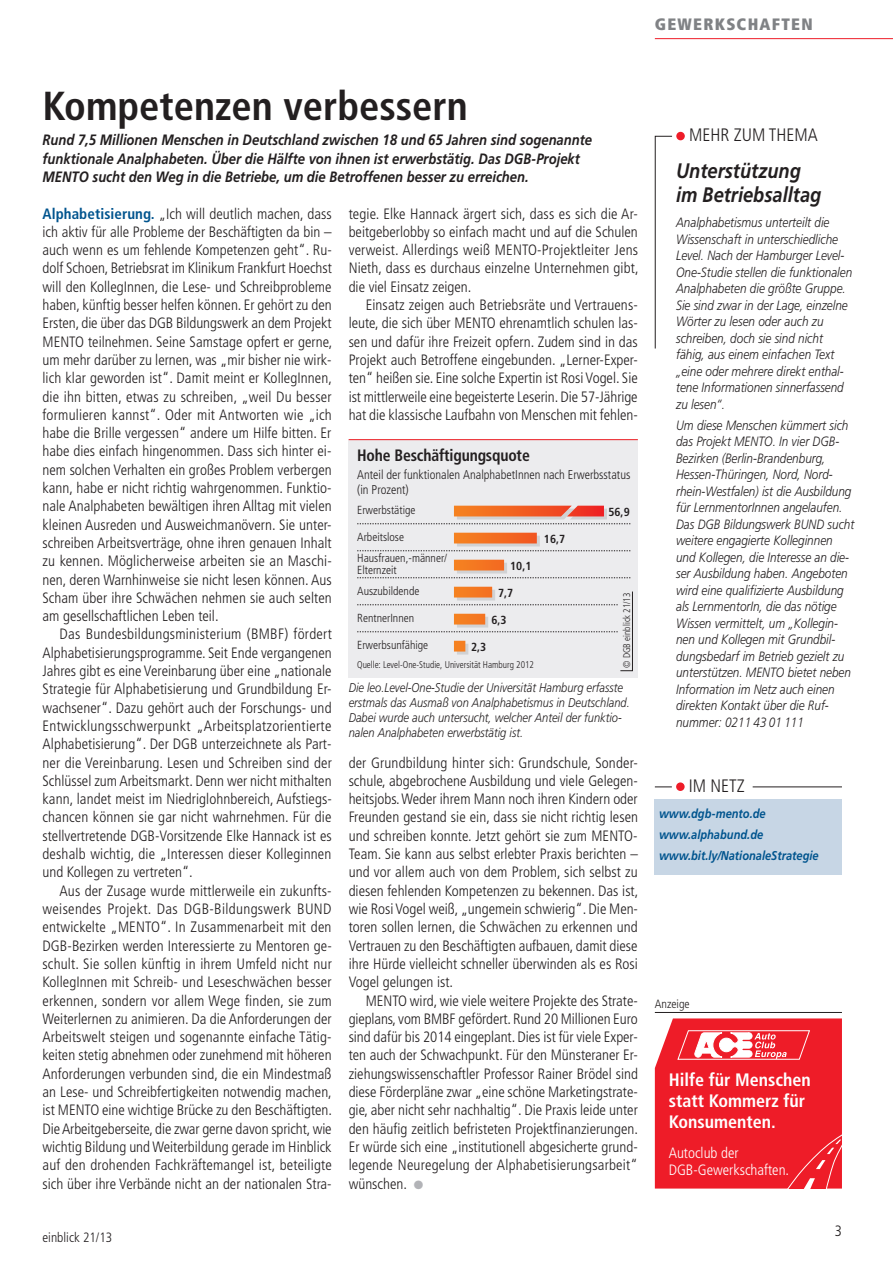
<style>
.page{position:relative;width:893px;height:1263px;background:#fff}
.page>*{position:absolute;margin:0;border:0;box-sizing:border-box;transform-origin:0 0}
.t1{font:700 condensed 40.5px "Frutiger";color:#231f20}
.t2{font:italic 700 21px/24px "Frutiger";color:#231f20;scale:.87 1}
.t3{font:700 condensed 18px/21px "Frutiger LT";color:#fff}
.t4{font:300 condensed 18px "Frutiger";color:#231f20}
.t5{font:700 condensed 16.5px "Frutiger";letter-spacing:-.01em;color:#231f20;scale:.95 1}
.t6{font:900 condensed 16.5px "Frutiger";letter-spacing:.08em;color:#808285}
.t7{font:300 condensed 15px/18.3px "Frutiger";color:#231f20;text-align:justify}
.t8{font:italic 700 15px/18.3px "Frutiger";color:#231f20;scale:.87 1}
.t9{font:300 condensed 15px/16.5px "Frutiger LT";color:#fff}
.t10{font:italic 300 13.5px/16.5px "Frutiger";color:#231f20;scale:.87 1}
.t11{font:300 condensed 13.5px "Frutiger";color:#231f20}
.t12{font:italic 300 12.75px/15px "Frutiger";color:#231f20;scale:.87 1}
.t13{font:300 condensed 12.75px/15px "Frutiger";color:#231f20}
.t14{font:italic 700 12.75px/21px "Frutiger";color:#00548e;scale:.87 1}
.t15{font:300 condensed 12px "Frutiger";color:#231f20}
.t16{font:300 condensed 11.7px/21px "Frutiger";color:#231f20}
.t17{font:700 condensed 11.7px "Frutiger";color:#231f20}
.t18{font:300 condensed 9.75px "Frutiger";color:#231f20;scale:.95 1}
.s1{font-weight:700;color:#00548e}
.s2{color:#b2b3b7}
</style>
<div class="page">
<div style="left:655px;top:799px;width:187px;height:76px;background:#c7d6e5"></div>
<hr style="left:655px;top:38px;width:238px;height:1px;background:#ee1c28">
<svg style="left:655px;top:787px;width:17px;height:1px"></svg>
<hr style="left:753px;top:787px;width:89px;height:1px;background:#231f20">
<div style="left:676px;top:782px;width:9px;height:9px;background:#ee1c28;border-radius:50%"></div>
<div style="left:349px;top:439px;width:289px;height:238px;background:#ececee"></div>
<hr style="left:349px;top:439px;width:289px;height:1px;background:#ee1d23">
<svg style="left:357px;top:506px;width:276px;height:165px"></svg>
<svg style="left:655px;top:1018px;width:187px;height:170px;background:#ef2c37"></svg>
<hr style="left:655px;top:1012px;width:187px;height:1px;background:#231f20">
<svg style="left:654px;top:136px;width:19px;height:213px"></svg>
<div style="left:676px;top:132px;width:9px;height:8px;background:#ee1c28;border-radius:50%"></div>
<p class="t6" style="left:655px;top:14px;width:159px">GEWERKSCHAFTEN</p>
<h1 class="t1" style="left:43px;top:82px;width:427px">Kompetenzen verbessern</h1>
<p class="t8" style="left:43px;top:131px;width:633px">Rund 7,5 Millionen Menschen in Deutschland zwischen 18 und 65 Jahren sind sogenannte funktionale Analphabeten. Über die Hälfte von ihnen ist erwerbstätig. Das DGB-Projekt<br>MENTO sucht den Weg in die Betriebe, um die Betroffenen besser zu erreichen.</p>
<p class="t7" style="left:43px;top:204px;width:291px"><span class="s1">Alphabetisierung.</span> „Ich will deutlich machen, dass ich aktiv für alle Probleme der Beschäftigten da bin – auch wenn es um fehlende Kompetenzen geht“. Ru&shy;dolf Schoen, Betriebsrat im Klinikum Frankfurt Hoechst will den KollegInnen, die Lese- und Schreibprobleme haben, künftig besser helfen können. Er gehört zu den Ersten, die über das DGB Bildungswerk an dem Projekt MENTO teilnehmen. Seine Samstage opfert er gerne, um mehr darüber zu lernen, was „mir bisher nie wirk&shy;lich klar geworden ist“. Damit meint er KollegInnen, die ihn bitten, etwas zu schreiben, „weil Du besser formulieren kannst“. Oder mit Antworten wie „ich habe die Brille vergessen“ andere um Hilfe bitten. Er habe dies einfach hingenommen. Dass sich hinter ei&shy;nem solchen Verhalten ein großes Problem verbergen kann, habe er nicht richtig wahrgenommen. Funktio&shy;nale Analphabeten bewältigen ihren Alltag mit vielen kleinen Ausreden und Ausweichmanövern. Sie unter&shy;schreiben Arbeitsverträge, ohne ihren genauen Inhalt zu kennen. Möglicherweise arbeiten sie an Maschi&shy;nen, deren Warnhinweise sie nicht lesen können. Aus Scham über ihre Schwächen nehmen sie auch selten am gesellschaftlichen Leben teil.</p>
<p class="t7" style="left:43px;top:625px;width:291px;text-indent:17px">Das Bundesbildungsministerium (BMBF) fördert Alphabetisierungsprogramme. Seit Ende vergangenen Jahres gibt es eine Vereinbarung über eine „nationale Strategie für Alphabetisierung und Grundbildung Er&shy;wachsener“. Dazu gehört auch der Forschungs- und Entwicklungsschwerpunkt „Arbeitsplatzorientierte Alphabetisierung“. Der DGB unterzeichnete als Part&shy;ner die Vereinbarung. Lesen und Schreiben sind der Schlüssel zum Arbeitsmarkt. Denn wer nicht mithalten kann, landet meist im Niedriglohnbereich, Aufstiegs&shy;chancen können sie gar nicht wahrnehmen. Für die stellvertretende DGB-Vorsitzende Elke Hannack ist es deshalb wichtig, die „Interessen dieser Kolleginnen und Kollegen zu vertreten“.</p>
<p class="t7" style="left:43px;top:881px;width:291px;text-indent:17px">Aus der Zusage wurde mittlerweile ein zukunfts&shy;weisendes Projekt. Das DGB-Bildungswerk BUND entwickelte „MENTO“. In Zusammenarbeit mit den DGB-Bezirken werden Interessierte zu Mentoren ge&shy;schult. Sie sollen künftig in ihrem Umfeld nicht nur KollegInnen mit Schreib- und Leseschwächen besser erkennen, sondern vor allem Wege finden, sie zum Weiterlernen zu animieren. Da die Anforderungen der Arbeitswelt steigen und sogenannte einfache Tätig&shy;keiten stetig abnehmen oder zunehmend mit höheren Anforderungen verbunden sind, die ein Mindestmaß an Lese- und Schreibfertigkeiten notwendig machen, ist MENTO eine wichtige Brücke zu den Beschäftigten.<br>Die Arbeitgeberseite, die zwar gerne davon spricht, wie wichtig Bildung und Weiterbildung gerade im Hinblick auf den drohenden Fachkräftemangel ist, beteiligte sich über ihre Verbände nicht an der nationalen Stra-</p>
<p class="t11" style="left:43px;top:1229px;width:71px">einblick 21/13</p>
<p class="t7" style="left:349px;top:204px;width:291px">tegie. Elke Hannack ärgert sich, dass es sich die Ar&shy;beitgeberlobby so einfach macht und auf die Schulen verweist. Allerdings weiß MENTO-Projektleiter Jens Nieth, dass es durchaus einzelne Unternehmen gibt, die viel Einsatz zeigen.</p>
<p class="t7" style="left:349px;top:296px;width:291px;text-indent:17px">Einsatz zeigen auch Betriebsräte und Vertrauens&shy;leute, die sich über MENTO ehrenamtlich schulen las&shy;sen und dafür ihre Freizeit opfern. Zudem sind in das Projekt auch Betroffene eingebunden. „Lerner-Exper&shy;ten“ heißen sie. Eine solche Expertin ist Rosi Vogel. Sie ist mittlerweile eine begeisterte Leserin. Die 57-Jährige hat die klassische Laufbahn von Menschen mit fehlen-</p>
<p class="t5" style="left:357px;top:445px;width:183px">Hohe Beschäftigungsquote</p>
<p class="t13" style="left:357px;top:467px;width:275px">Anteil der funktionalen AnalphabetInnen nach Erwerbsstatus (in Prozent)</p>
<p class="t16" style="left:357px;top:499px;width:60px">Erwerbstätige</p>
<p class="t16" style="left:357px;top:526px;width:92px">Arbeitslose<br>Hausfrauen,-männer/</p>
<p class="t16" style="left:357px;top:559px;width:64px">Elternzeit<br>Auszubildende</p>
<p class="t16" style="left:357px;top:608px;width:58px">RentnerInnen</p>
<p class="t16" style="left:357px;top:635px;width:73px">Erwerbsunfähige</p>
<p class="t17" style="left:608px;top:505px;width:23px">56,9</p>
<p class="t17" style="left:544px;top:532px;width:23px">16,7</p>
<p class="t17" style="left:510px;top:559px;width:23px">10,1</p>
<p class="t17" style="left:498px;top:586px;width:17px">7,7</p>
<p class="t17" style="left:491px;top:613px;width:17px">6,3</p>
<p class="t18" style="left:621px;top:668px;width:81px;rotate:-90deg">© DGB einblick 21/13</p>
<p class="t17" style="left:471px;top:640px;width:17px">2,3</p>
<p class="t18" style="left:357px;top:659px;width:188px">Quelle: Level-One-Studie, Universität Hamburg 2012</p>
<p class="t12" style="left:349px;top:680px;width:325px">Die leo.Level-One-Studie der Universität Hamburg erfasste erstmals das Ausmaß von Analphabetismus in Deutschland.<br>Dabei wurde auch untersucht, welcher Anteil der funktio&shy;nalen Analphabeten erwerbstätig ist.</p>
<p class="t7" style="left:349px;top:753px;width:291px">der Grundbildung hinter sich: Grundschule, Sonder&shy;schule, abgebrochene Ausbildung und viele Gelegen&shy;heitsjobs. Weder ihrem Mann noch ihren Kindern oder Freunden gestand sie ein, dass sie nicht richtig lesen und schreiben konnte. Jetzt gehört sie zum MENTO-Team. Sie kann aus selbst erlebter Praxis berichten – und vor allem auch von dem Problem, sich selbst zu diesen fehlenden Kompetenzen zu bekennen. Das ist, wie Rosi Vogel weiß, „ungemein schwierig“. Die Men&shy;toren sollen lernen, die Schwächen zu erkennen und Vertrauen zu den Beschäftigten aufbauen, damit diese ihre Hürde vielleicht schneller überwinden als es Rosi Vogel gelungen ist.</p>
<p class="t7" style="left:349px;top:991px;width:291px;text-indent:17px">MENTO wird, wie viele weitere Projekte des Strate&shy;gieplans, vom BMBF gefördert. Rund 20 Millionen Euro sind dafür bis 2014 eingeplant. Dies ist für viele Exper&shy;ten auch der Schwachpunkt. Für den Münsteraner Er&shy;ziehungswissenschaftler Professor Rainer Brödel sind diese Förderpläne zwar „eine schöne Marketingstrate&shy;gie, aber nicht sehr nachhaltig“. Die Praxis leide unter den häufig zeitlich befristeten Projektfinanzierungen.<br>Er würde sich eine „institutionell abgesicherte grund&shy;legende Neuregelung der Alphabetisierungsarbeit“ wünschen. <span class="s2">●</span></p>
<p class="t4" style="left:689px;top:125px;width:130px">MEHR ZUM THEMA</p>
<h2 class="t2" style="left:676px;top:158px;width:168px">Unterstützung im Betriebsalltag</h2>
<p class="t10" style="left:676px;top:214px;width:204px">Analphabetismus unterteilt die<br>Wissenschaft in unterschiedliche<br>Level. Nach der Hamburger Level-<br>One-Studie stellen die funktionalen<br>Analphabeten die größte Gruppe.<br>Sie sind zwar in der Lage, einzelne<br>Wörter zu lesen oder auch zu schreiben, doch sie sind nicht fähig, aus einem einfachen Text „eine oder mehrere direkt enthal&shy;tene Informationen sinnerfassend zu lesen“.</p>
<p class="t10" style="left:676px;top:417px;width:206px">Um diese Menschen kümmert sich das Projekt MENTO. In vier DGB-<br>Bezirken (Berlin-Brandenburg,<br>Hessen-Thüringen, Nord, Nord&shy;rhein-Westfalen) ist die Ausbildung für LernmentorInnen angelaufen.<br>Das DGB Bildungswerk BUND sucht weitere engagierte Kolleginnen und Kollegen, die Interesse an die&shy;ser Ausbildung haben. Angeboten wird eine qualifizierte Ausbildung als LernmentorIn, die das nötige<br>Wissen vermittelt, um „Kollegin&shy;nen und Kollegen mit Grundbil&shy;dungsbedarf im Betrieb gezielt zu unterstützen. MENTO bietet neben<br>Information im Netz auch einen direkten Kontakt über die Ruf&shy;nummer: 0211 43 01 111</p>
<p class="t4" style="left:689px;top:775px;width:57px">IM NETZ</p>
<p class="t14" style="left:659px;top:803px;width:185px">www.dgb-mento.de www.alphabund.de www.bit.ly/NationaleStrategie</p>
<p class="t15" style="left:655px;top:997px;width:36px">Anzeige</p>
<p class="t3" style="left:669px;top:1069px;width:144px">Hilfe für Menschen statt Kommerz für<br>Konsumenten.</p>
<p class="t9" style="left:669px;top:1145px;width:122px">Autoclub der<br>DGB-Gewerkschaften.</p>
<p class="t7" style="left:835px;top:1222px;width:9px">3</p>
</div>
